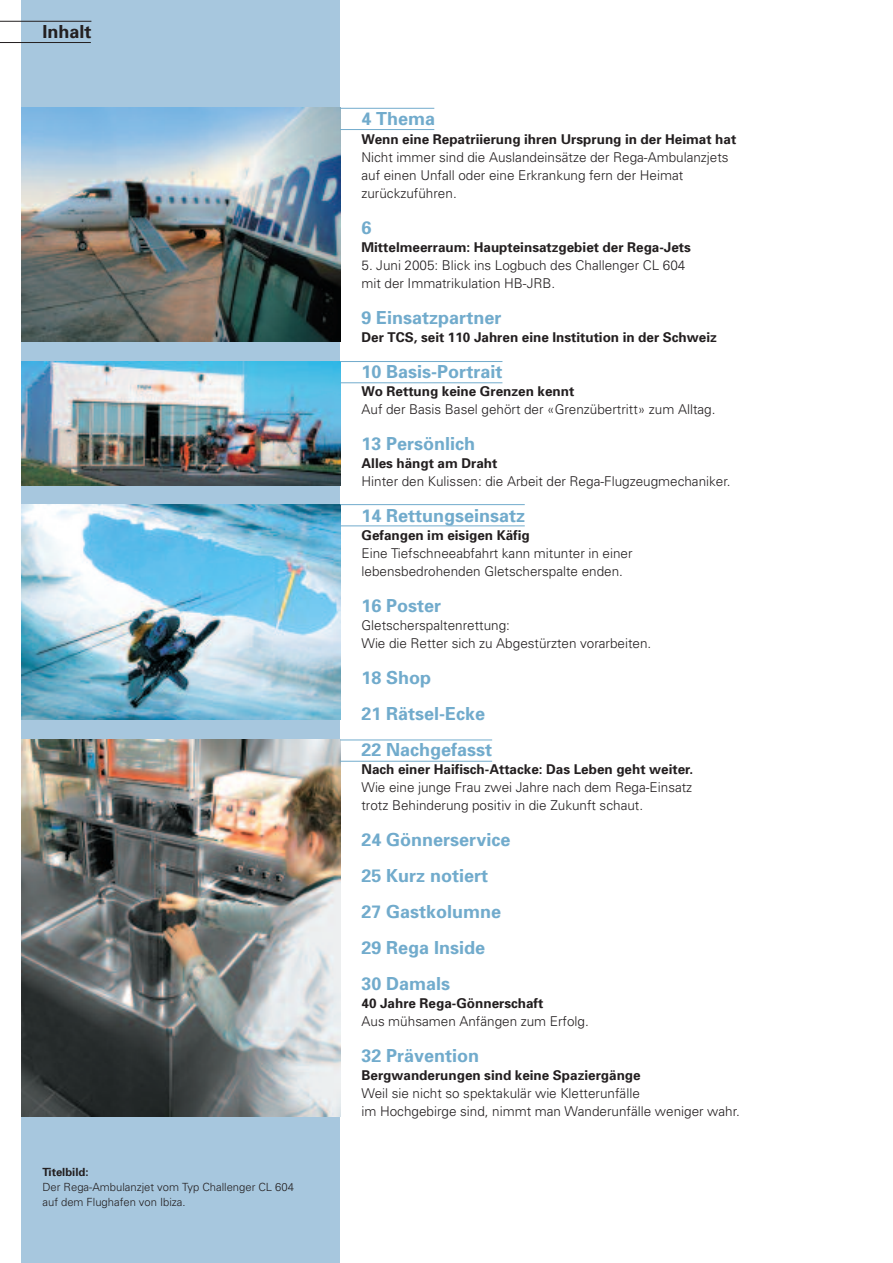
<style>
.page{position:relative;width:893px;height:1263px;background:#fff}
.page>*{position:absolute;margin:0;border:0;box-sizing:border-box;transform-origin:0 0}
.t1{font:700 18px/36px "Univers";color:#71abcc}
.t2{font:700 18px "Univers";color:#231f20}
.t3{font:300 13.5px/18px "Univers";color:#231f20}
.t4{font:700 13.5px "Univers";color:#231f20}
.t5{font:300 11.25px/15px "Univers";color:#231f20}
.t6{font:700 11.25px "Univers";color:#231f20}
</style>
<div class="page">
<div style="left:21px;top:0;width:319px;height:1263px;background:#a7c7de"></div>
<hr style="left:0;top:21px;width:91px;height:1px;background:#231f20">
<hr style="left:0;top:42px;width:91px;height:1px;background:#231f20">
<img style="left:21px;top:108px;width:319px;height:234px">
<img style="left:21px;top:361px;width:319px;height:125px">
<img style="left:21px;top:504px;width:319px;height:216px">
<img style="left:21px;top:740px;width:319px;height:376px">
<hr style="left:340px;top:108px;width:94px;height:1px;background:#71abcc">
<hr style="left:340px;top:129px;width:94px;height:1px;background:#71abcc">
<hr style="left:340px;top:361px;width:162px;height:1px;background:#71abcc">
<hr style="left:340px;top:382px;width:162px;height:1px;background:#71abcc">
<hr style="left:340px;top:504px;width:185px;height:1px;background:#71abcc">
<hr style="left:340px;top:525px;width:185px;height:1px;background:#71abcc">
<hr style="left:340px;top:740px;width:152px;height:1px;background:#71abcc">
<hr style="left:340px;top:761px;width:152px;height:1px;background:#71abcc">
<h1 class="t2" style="left:43px;top:25px;width:51px">Inhalt</h1>
<p class="t6" style="left:43px;top:1167px;width:48px">Titelbild:</p>
<p class="t5" style="left:43px;top:1180px;width:253px">Der Rega-Ambulanzjet vom Typ Challenger CL 604 auf dem Flughafen von Ibiza.</p>
<h1 class="t1" style="left:361px;top:103px;width:75px">4 Thema</h1>
<p class="t4" style="left:361px;top:134px;width:376px">Wenn eine Repatriierung ihren Ursprung in der Heimat hat</p>
<p class="t3" style="left:361px;top:149px;width:369px">Nicht immer sind die Auslandeinsätze der Rega-Ambulanzjets auf einen Unfall oder eine Erkrankung fern der Heimat zurückzuführen.</p>
<h1 class="t1" style="left:361px;top:211px;width:12px">6</h1>
<p class="t4" style="left:361px;top:242px;width:331px">Mittelmeerraum: Haupteinsatzgebiet der Rega-Jets</p>
<p class="t3" style="left:361px;top:257px;width:325px">5. Juni 2005: Blick ins Logbuch des Challenger CL 604 mit der Immatrikulation HB-JRB.</p>
<h1 class="t1" style="left:361px;top:301px;width:141px">9 Einsatzpartner</h1>
<p class="t4" style="left:361px;top:332px;width:357px">Der TCS, seit 110 Jahren eine Institution in der Schweiz</p>
<h1 class="t1" style="left:361px;top:355px;width:142px">10 Basis-Portrait</h1>
<p class="t4" style="left:361px;top:386px;width:214px">Wo Rettung keine Grenzen kennt</p>
<p class="t3" style="left:361px;top:401px;width:355px">Auf der Basis Basel gehört der «Grenzübertritt» zum Alltag.</p>
<h1 class="t1" style="left:361px;top:427px;width:115px">13 Persönlich</h1>
<p class="t4" style="left:361px;top:458px;width:137px">Alles hängt am Draht</p>
<p class="t3" style="left:361px;top:473px;width:371px">Hinter den Kulissen: die Arbeit der Rega-Flugzeugmechaniker.</p>
<h1 class="t1" style="left:361px;top:499px;width:165px">14 Rettungseinsatz</h1>
<p class="t4" style="left:361px;top:530px;width:170px">Gefangen im eisigen Käfig</p>
<p class="t3" style="left:361px;top:545px;width:273px">Eine Tiefschneeabfahrt kann mitunter in einer lebensbedrohenden Gletscherspalte enden.</p>
<h1 class="t1" style="left:361px;top:589px;width:81px">16 Poster</h1>
<p class="t3" style="left:361px;top:617px;width:291px">Gletscherspaltenrettung:<br>Wie die Retter sich zu Abgestürzten vorarbeiten.</p>
<h1 class="t1" style="left:361px;top:661px;width:132px">18 Shop<br>21 Rätsel-Ecke<br>22 Nachgefasst</h1>
<p class="t4" style="left:361px;top:764px;width:333px">Nach einer Haifisch-Attacke: Das Leben geht weiter.</p>
<p class="t3" style="left:361px;top:779px;width:332px">Wie eine junge Frau zwei Jahre nach dem Rega-Einsatz trotz Behinderung positiv in die Zukunft schaut.</p>
<h1 class="t1" style="left:361px;top:823px;width:150px">24 Gönnerservice<br>25 Kurz notiert<br>27 Gastkolumne<br>29 Rega Inside<br>30 Damals</h1>
<p class="t4" style="left:361px;top:998px;width:183px">40 Jahre Rega-Gönnerschaft</p>
<p class="t3" style="left:361px;top:1013px;width:229px">Aus mühsamen Anfängen zum Erfolg.</p>
<h1 class="t1" style="left:361px;top:1039px;width:119px">32 Prävention</h1>
<p class="t4" style="left:361px;top:1070px;width:281px">Bergwanderungen sind keine Spaziergänge</p>
<p class="t3" style="left:361px;top:1085px;width:380px">Weil sie nicht so spektakulär wie Kletterunfälle<br>im Hochgebirge sind, nimmt man Wanderunfälle weniger wahr.</p>
</div>
